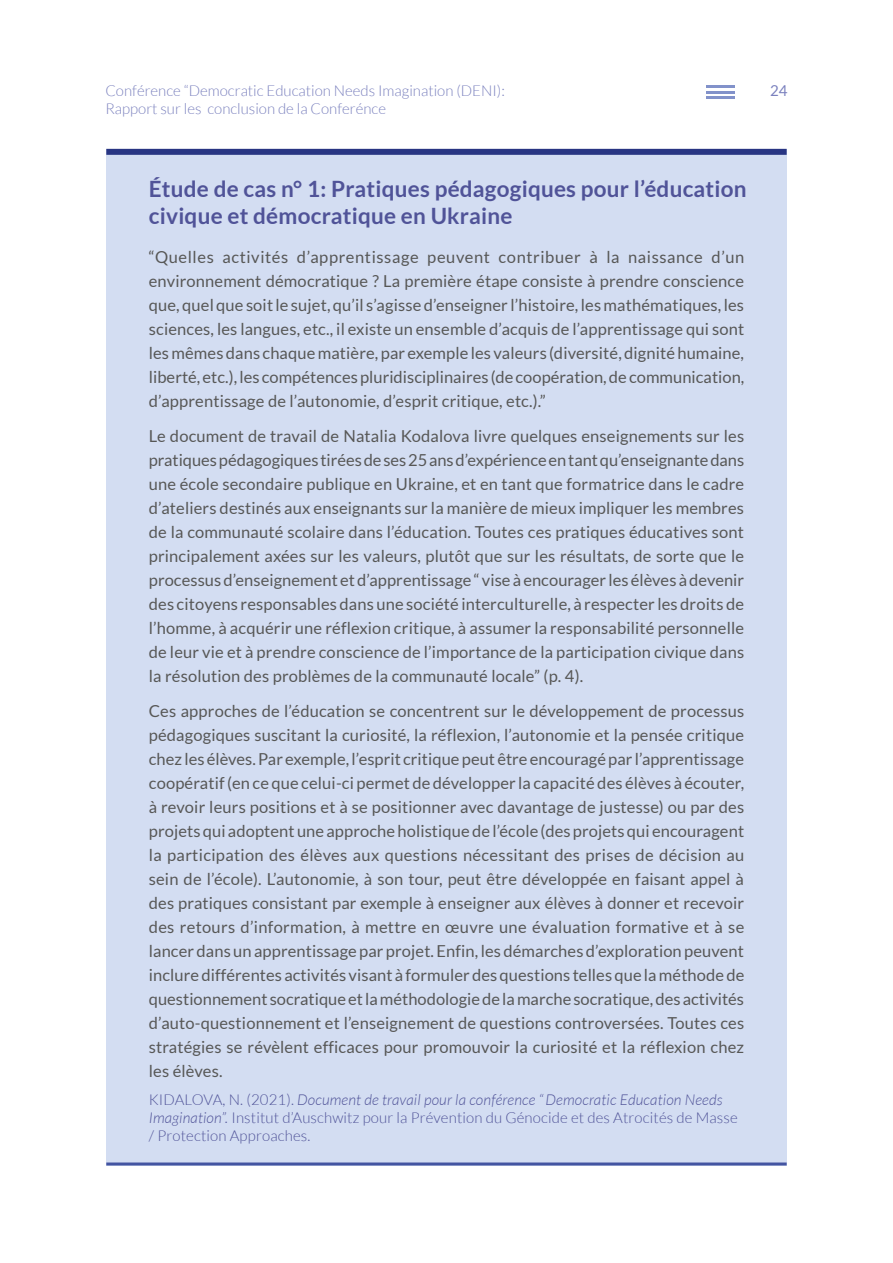
<style>
.page{position:relative;width:893px;height:1263px;background:#fff}
.page>*{position:absolute;margin:0;border:0;box-sizing:border-box;transform-origin:0 0}
.t1{font:700 22.5px/27px "Lato";letter-spacing:.01em;color:#505398}
.t2{font:16.5px/24px "Lato";letter-spacing:.01em;color:#575756;text-align:justify}
.t3{font:300 15px/18px "Lato";letter-spacing:.01em;color:#505398}
.t4{font:300 15px "Lato";color:#7b81be}
.t5{font:15px "Lato";color:#7b81be}
.s1{font-style:italic}
</style>
<div class="page">
<hr style="left:706px;top:91px;width:29px;height:3px;background:#8292ca">
<hr style="left:706px;top:85px;width:29px;height:3px;background:#8292ca">
<hr style="left:706px;top:96px;width:29px;height:3px;background:#8292ca">
<div style="left:106px;top:149px;width:681px;height:80px;background:#d3ddf2"></div>
<div style="left:106px;top:149px;width:681px;height:6px;background:#283583"></div>
<div style="left:106px;top:207px;width:681px;height:203px;background:#d3ddf2"></div>
<div style="left:106px;top:386px;width:681px;height:299px;background:#d3ddf2"></div>
<div style="left:106px;top:661px;width:681px;height:419px;background:#d3ddf2"></div>
<div style="left:106px;top:1051px;width:681px;height:114px;background:#d3ddf2"></div>
<hr style="left:106px;top:1162px;width:681px;height:3px;background:#4354a1">
<p class="t4" style="left:105px;top:83px;width:401px">Conférence “Democratic Education Needs Imagination (DENI):</p>
<p class="t5" style="left:770px;top:83px;width:19px">24</p>
<p class="t4" style="left:105px;top:101px;width:282px">Rapport sur les conclusion de la Conferénce</p>
<h1 class="t1" style="left:149px;top:175px;width:599px">Étude de cas n° 1: Pratiques pédagogiques pour l’éducation civique et démocratique en Ukraine</h1>
<p class="t2" style="left:149px;top:245px;width:597px">“Quelles activités d’apprentissage peuvent contribuer à la naissance d’un environnement démocratique ? La première étape consiste à prendre conscience que, quel que soit le sujet, qu’il s’agisse d’enseigner l’histoire, les mathématiques, les sciences, les langues, etc., il existe un ensemble d’acquis de l’apprentissage qui sont les mêmes dans chaque matière, par exemple les valeurs (diversité, dignité humaine, liberté, etc.), les compétences pluridisciplinaires (de coopération, de communication, d’apprentissage de l’autonomie, d’esprit critique, etc.).”</p>
<p class="t2" style="left:149px;top:424px;width:597px">Le document de travail de Natalia Kodalova livre quelques enseignements sur les pratiques pédagogiques tirées de ses 25 ans d’expérience en tant qu’enseignante dans une école secondaire publique en Ukraine, et en tant que formatrice dans le cadre d’ateliers destinés aux enseignants sur la manière de mieux impliquer les membres de la communauté scolaire dans l’éducation. Toutes ces pratiques éducatives sont principalement axées sur les valeurs, plutôt que sur les résultats, de sorte que le processus d’enseignement et d’apprentissage “ vise à encourager les élèves à devenir des citoyens responsables dans une société interculturelle, à respecter les droits de l’homme, à acquérir une réflexion critique, à assumer la responsabilité personnelle de leur vie et à prendre conscience de l’importance de la participation civique dans la résolution des problèmes de la communauté locale” (p. 4).</p>
<p class="t2" style="left:149px;top:699px;width:597px">Ces approches de l’éducation se concentrent sur le développement de processus pédagogiques suscitant la curiosité, la réflexion, l’autonomie et la pensée critique chez les élèves. Par exemple, l’esprit critique peut être encouragé par l’apprentissage coopératif (en ce que celui-ci permet de développer la capacité des élèves à écouter, à revoir leurs positions et à se positionner avec davantage de justesse) ou par des projets qui adoptent une approche holistique de l’école (des projets qui encouragent la participation des élèves aux questions nécessitant des prises de décision au sein de l’école). L’autonomie, à son tour, peut être développée en faisant appel à des pratiques consistant par exemple à enseigner aux élèves à donner et recevoir des retours d’information, à mettre en œuvre une évaluation formative et à se lancer dans un apprentissage par projet. Enfin, les démarches d’exploration peuvent inclure différentes activités visant à formuler des questions telles que la méthode de questionnement socratique et la méthodologie de la marche socratique, des activités d’auto-questionnement et l’enseignement de questions controversées. Toutes ces stratégies se révèlent efficaces pour promouvoir la curiosité et la réflexion chez les élèves.</p>
<p class="t3" style="left:149px;top:1091px;width:590px">KIDALOVA, N. (2021). <span class="s1">Document de travail pour la conférence “Democratic Education Needs<br>Imagination”.</span> Institut d’Auschwitz pour la Prévention du Génocide et des Atrocités de Masse / Protection Approaches.</p>
</div>
